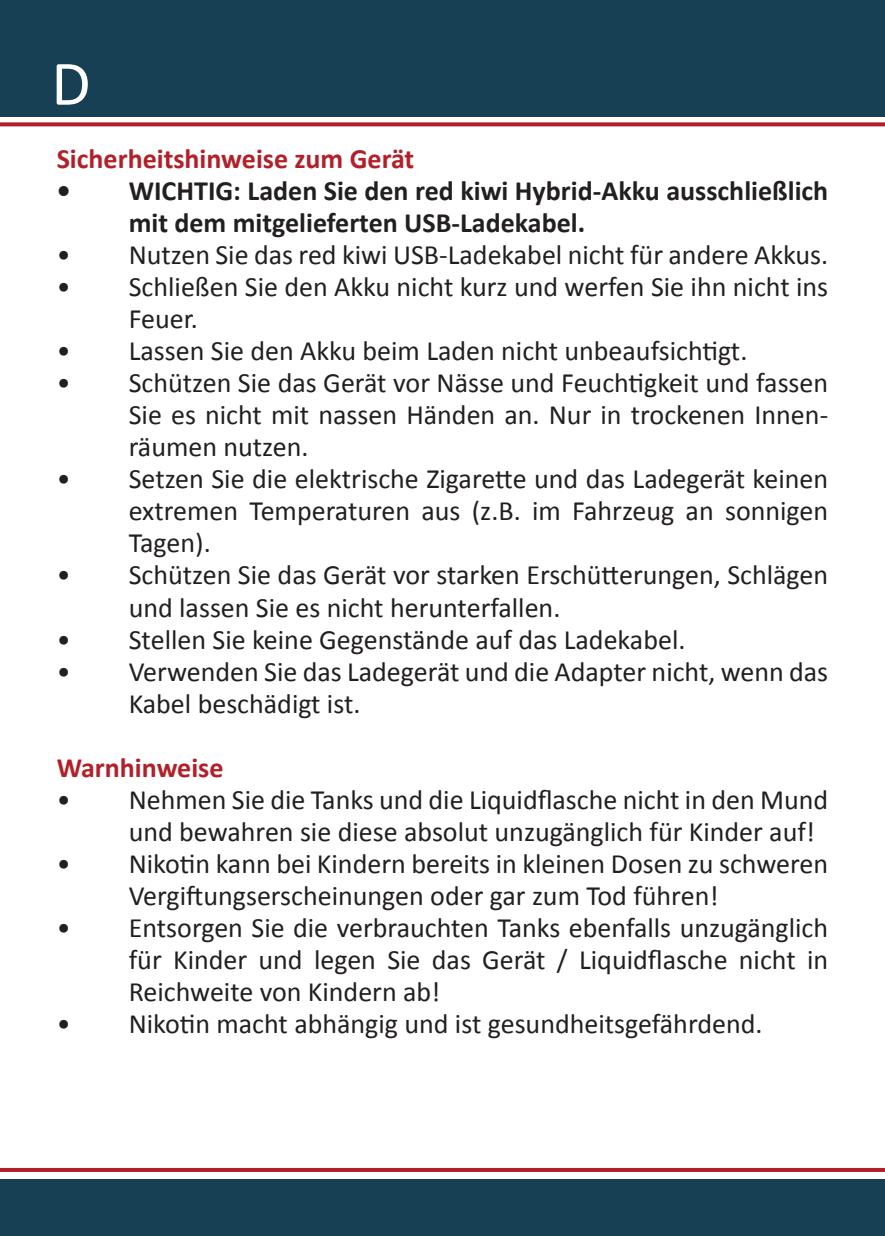
<style>
.page{position:relative;width:885px;height:1236px;background:#fff}
.page>*{position:absolute;margin:0;border:0;box-sizing:border-box;transform-origin:0 0}
.t1{font:64px "Calibri";color:#fff}
.t2{font:28px/32px "Calibri";color:#231f20}
.t3{font:700 28px/32px "Calibri";color:#231f20}
.t4{font:700 28px "Calibri";color:#b31f29}
</style>
<div class="page">
<div style="left:0;top:0;width:884px;height:117px;background:#184055"></div>
<svg style="left:0;top:122px;width:884px;height:4px;background:#ba343d"></svg>
<div style="left:0;top:1180px;width:884px;height:56px;background:#184055"></div>
<hr style="left:0;top:1168px;width:884px;height:4px;background:#b31f29">
<h1 class="t1" style="left:51px;top:43px;width:41px">D</h1>
<p class="t4" style="left:57px;top:141px;width:359px">Sicherheitshinweise zum Gerät</p>
<p class="t3" style="left:129px;top:175px;width:701px;text-indent:-72px">• WICHTIG: Laden Sie den red kiwi Hybrid-Akku ausschließlich mit dem mitgelieferten USB-Ladekabel.</p>
<p class="t2" style="left:57px;top:239px;width:772px">• Nutzen Sie das red kiwi USB-Ladekabel nicht für andere Akkus.</p>
<p class="t2" style="left:129px;top:271px;width:700px;text-indent:-72px">• Schließen Sie den Akku nicht kurz und werfen Sie ihn nicht ins<br>Feuer.</p>
<p class="t2" style="left:57px;top:335px;width:692px">• Lassen Sie den Akku beim Laden nicht unbeaufsichtigt.</p>
<p class="t2" style="left:129px;top:367px;width:701px;text-align:justify;text-indent:-72px">• Schützen Sie das Gerät vor Nässe und Feuchtigkeit und fassen Sie es nicht mit nassen Händen an. Nur in trockenen Innen&shy;räumen nutzen.</p>
<p class="t2" style="left:129px;top:463px;width:701px;text-align:justify;text-indent:-72px">• Setzen Sie die elektrische Zigarette und das Ladegerät keinen extremen Temperaturen aus (z.B. im Fahrzeug an sonnigen Tagen).</p>
<p class="t2" style="left:129px;top:559px;width:701px;text-indent:-72px">• Schützen Sie das Gerät vor starken Erschütterungen, Schlägen und lassen Sie es nicht herunterfallen.</p>
<p class="t2" style="left:57px;top:623px;width:630px">• Stellen Sie keine Gegenstände auf das Ladekabel.</p>
<p class="t2" style="left:129px;top:655px;width:701px;text-indent:-72px">• Verwenden Sie das Ladegerät und die Adapter nicht, wenn das<br>Kabel beschädigt ist.</p>
<p class="t4" style="left:57px;top:749px;width:168px">Warnhinweise</p>
<p class="t2" style="left:129px;top:783px;width:700px;text-indent:-72px">• Nehmen Sie die Tanks und die Liquidflasche nicht in den Mund und bewahren sie diese absolut unzugänglich für Kinder auf!</p>
<p class="t2" style="left:129px;top:847px;width:701px;text-indent:-72px">• Nikotin kann bei Kindern bereits in kleinen Dosen zu schweren<br>Vergiftungserscheinungen oder gar zum Tod führen!</p>
<p class="t2" style="left:129px;top:911px;width:700px;text-align:justify;text-indent:-72px">• Entsorgen Sie die verbrauchten Tanks ebenfalls unzugänglich für Kinder und legen Sie das Gerät / Liquidflasche nicht in Reichweite von Kindern ab!</p>
<p class="t2" style="left:57px;top:1007px;width:707px">• Nikotin macht abhängig und ist gesundheitsgefährdend.</p>
</div>
